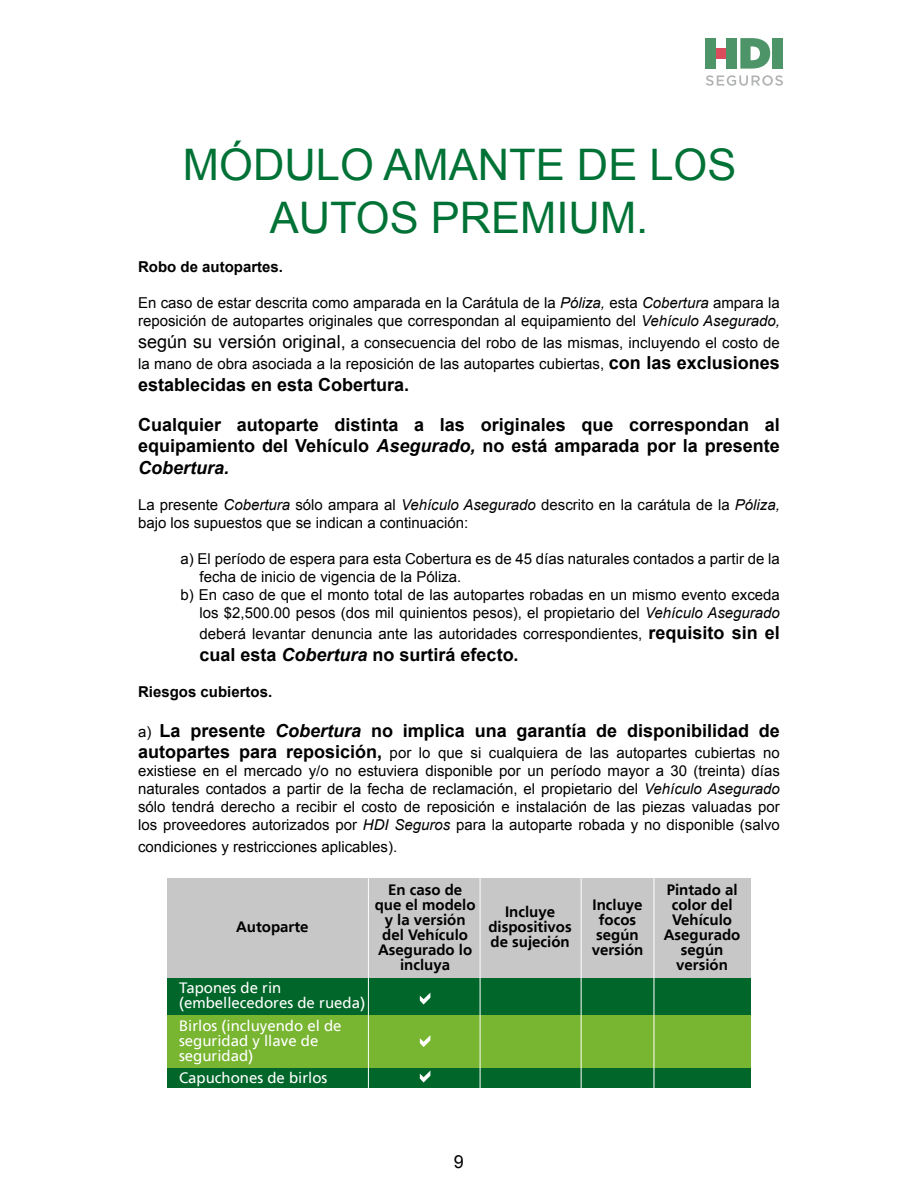
<style>
.page{position:relative;width:918px;height:1188px;background:#fff}
.page>*{position:absolute;margin:0;border:0;box-sizing:border-box;transform-origin:0 0}
.t1{font:43.5px/52.2px "Arial";color:#007236;text-align:center}
.t2{font:700 18px/39.6px "Arial";color:#000}
.t3{font:18px "Arial";color:#000}
.t4{font:15px/18px "Arial";color:#000}
.t5{font:15px/15px "HDI Gerling Sans Bold";color:#000;text-align:center}
.t6{font:15px/15px "HDI Gerling Sans Regular";color:#fff}
.t7{font:700 15px "Arial";color:#000}
.s1{font-style:italic}
.s2{font-size:18px}
.s3{font-weight:700;font-size:18px}
.s4{font-weight:400;font-size:15px}
</style>
<div class="page">
<svg style="left:706px;top:75px;width:77px;height:11px"></svg>
<svg style="left:740px;top:38px;width:30px;height:31px"></svg>
<div style="left:773px;top:38px;width:10px;height:31px;background:#4d9469"></div>
<div style="left:716px;top:48px;width:10px;height:10px;background:#db4d5d"></div>
<div style="left:726px;top:38px;width:10px;height:31px;background:#4d9469"></div>
<div style="left:706px;top:38px;width:10px;height:31px;background:#4d9469"></div>
<div style="left:167px;top:878px;width:584px;height:100px;background:#c7c7c7"></div>
<div style="left:167px;top:978px;width:584px;height:37px;background:#006629"></div>
<div style="left:167px;top:1067px;width:584px;height:21px;background:#006629"></div>
<div style="left:167px;top:1015px;width:584px;height:53px;background:#78b530"></div>
<svg style="left:420px;top:993px;width:10px;height:12px"></svg>
<svg style="left:420px;top:1035px;width:10px;height:12px"></svg>
<svg style="left:420px;top:1071px;width:10px;height:12px"></svg>
<hr style="left:368px;top:878px;width:1px;height:210px;background:#fff">
<hr style="left:480px;top:878px;width:1px;height:210px;background:#fff">
<hr style="left:581px;top:878px;width:1px;height:210px;background:#fff">
<hr style="left:654px;top:878px;width:1px;height:210px;background:#fff">
<h1 class="t1" style="left:183px;top:140px;width:555px">MÓDULO AMANTE DE LOS<br>AUTOS PREMIUM.</h1>
<p class="t7" style="left:138px;top:257px;width:147px">Robo de autopartes.</p>
<p class="t4" style="left:138px;top:294px;width:643px">En caso de estar descrita como amparada en la Carátula de la <span class="s1">Póliza,</span> esta <span class="s1">Cobertura</span> ampara la reposición de autopartes originales que correspondan al equipamiento del <span class="s1">Vehículo Asegurado,</span></p>
<p class="t4" style="left:138px;top:332px;width:643px;line-height:21.6px"><span class="s2">según su versión original,</span> a consecuencia del robo de las mismas, incluyendo el costo de la mano de obra asociada a la reposición de las autopartes cubiertas, <span class="s3">con las exclusiones</span></p>
<p class="t2" style="left:138px;top:366px;width:643px">establecidas en esta Cobertura.<br>Cualquier autoparte distinta a las originales que correspondan al</p>
<p class="t2" style="left:138px;top:436px;width:643px;line-height:21.6px">equipamiento del Vehículo <span class="s1">Asegurado,</span> no está amparada por la presente<br><span class="s1">Cobertura.</span></p>
<p class="t4" style="left:138px;top:496px;width:643px">La presente <span class="s1">Cobertura</span> sólo ampara al <span class="s1">Vehículo Asegurado</span> descrito en la carátula de la <span class="s1">Póliza, </span>bajo los supuestos que se indican a continuación:</p>
<p class="t4" style="left:181px;top:550px;width:601px">a) El período de espera para esta Cobertura es de 45 días naturales contados a partir de la</p>
<p class="t4" style="left:200px;top:568px;width:263px">fecha de inicio de vigencia de la Póliza.</p>
<p class="t4" style="left:181px;top:586px;width:601px">b) En caso de que el monto total de las autopartes robadas en un mismo evento exceda</p>
<p class="t4" style="left:200px;top:604px;width:582px">los $2,500.00 pesos (dos mil quinientos pesos), el propietario del <span class="s1">Vehículo Asegurado</span></p>
<p class="t4" style="left:200px;top:625px;width:582px">deberá levantar denuncia ante las autoridades correspondientes, <span class="s3">requisito sin el</span></p>
<p class="t2" style="left:200px;top:636px;width:321px">cual esta <span class="s1">Cobertura</span> no surtirá efecto.</p>
<p class="t7" style="left:138px;top:682px;width:136px">Riesgos cubiertos.</p>
<p class="t2" style="left:138px;top:711px;width:643px"><span class="s4">a)</span> La presente <span class="s1">Cobertura</span> no implica una garantía de disponibilidad de</p>
<p class="t4" style="left:138px;top:744px;width:643px;text-align:justify"><span class="s3">autopartes para reposición,</span> por lo que si cualquiera de las autopartes cubiertas no existiese en el mercado y/o no estuviera disponible por un período mayor a 30 (treinta) días naturales contados a partir de la fecha de reclamación, el propietario del <span class="s1">Vehículo Asegurado </span>sólo tendrá derecho a recibir el costo de reposición e instalación de las piezas valuadas por los proveedores autorizados por <span class="s1">HDI Seguros</span> para la autoparte robada y no disponible (salvo</p>
<p class="t4" style="left:138px;top:838px;width:261px">condiciones y restricciones aplicables).</p>
<p class="t5" style="left:236px;top:920px;width:74px">Autoparte</p>
<p class="t6" style="left:179px;top:981px;width:187px">Tapones de rin (embellecedores de rueda)</p>
<p class="t6" style="left:179px;top:1018px;width:164px">Birlos (incluyendo el de seguridad y llave de seguridad)</p>
<p class="t6" style="left:179px;top:1070px;width:150px">Capuchones de birlos</p>
<p class="t5" style="left:375px;top:882px;width:102px">En caso de que el modelo y la versión del Vehículo<br>Asegurado lo incluya</p>
<p class="t5" style="left:488px;top:905px;width:85px">Incluye dispositivos de sujeción</p>
<p class="t5" style="left:592px;top:897px;width:53px">Incluye focos según versión</p>
<p class="t5" style="left:664px;top:882px;width:78px">Pintado al color del<br>Vehículo<br>Asegurado según versión</p>
<p class="t3" style="left:454px;top:1150px;width:12px">9</p>
</div>
